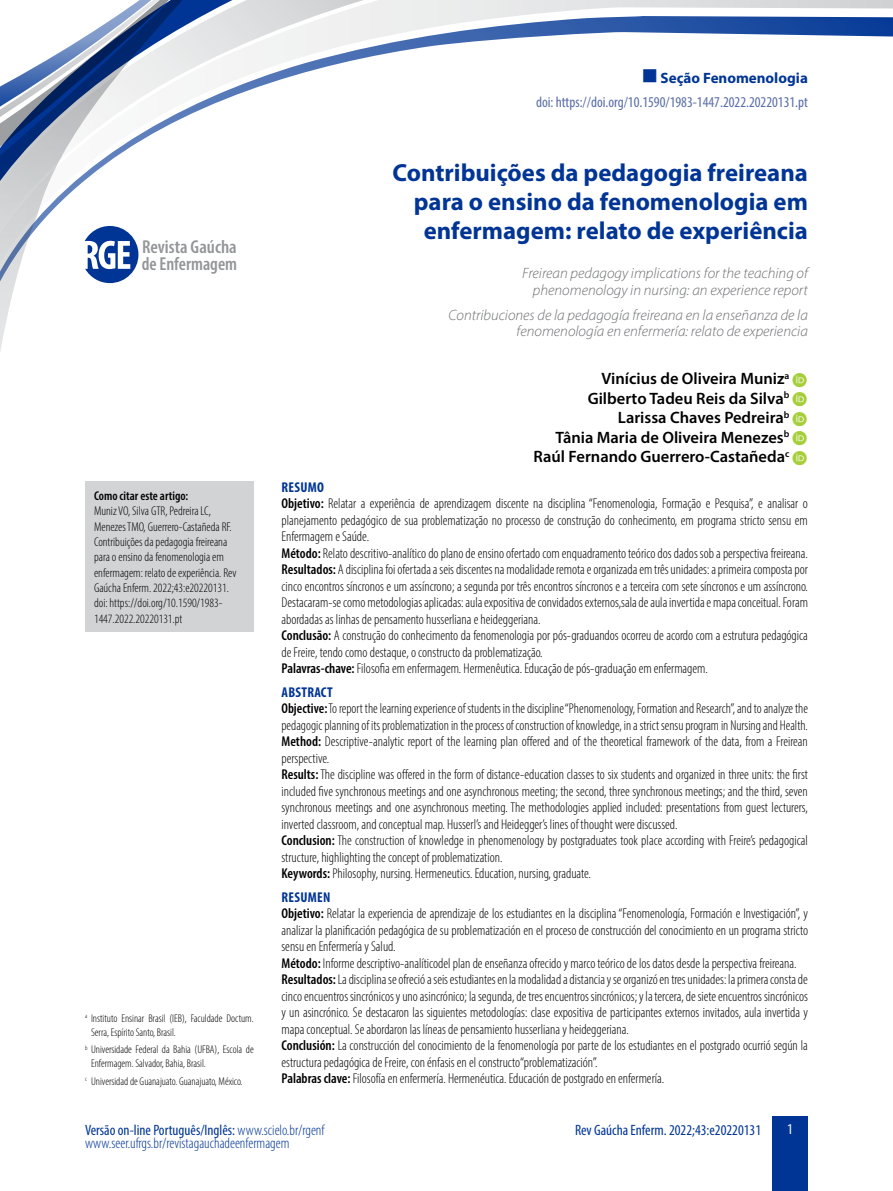
<style>
.page{position:relative;width:893px;height:1191px;background:#fff}
.page>*{position:absolute;margin:0;border:0;box-sizing:border-box;transform-origin:0 0}
.t1{font:700 24.75px/28.8px "Myriad Pro";color:#003595;text-align:right}
.t2{font:600 condensed 18.75px/16.6px "Myriad Pro";color:#939598}
.t3{font:600 16.5px/19.5px "Myriad Pro";color:#000;text-align:right}
.t4{font:italic 300 15px/16.5px "Myriad Pro";color:#6d6e71;text-align:right}
.t5{font:condensed 15px "Myriad Pro";color:#003595}
.t6{font:condensed 15px "Myriad Pro";color:#5a6da7}
.t7{font:300 condensed 15px "Myriad Pro";color:#003595}
.t8{font:700 15px "Myriad Pro";color:#003595}
.t9{font:condensed 15px "Myriad Pro";color:#fff}
.t10{font:300 condensed 14.25px/16.5px "Myriad Pro";color:#000}
.t11{font:300 condensed 12.75px/15.3px "Myriad Pro";color:#000}
.t12{font:600 condensed 12.75px "Myriad Pro";color:#000}
.t13{font:300 condensed 11.25px/13.5px "Myriad Pro";color:#000}
.s1{font-weight:700;color:#003595}
.s2{font-weight:600}
.s3{font-weight:300}
</style>
<div class="page">
<svg style="left:202px;top:0;width:691px;height:109px"></svg>
<svg style="left:0;top:0;width:202px;height:352px"></svg>
<div style="left:772px;top:1116px;width:36px;height:75px;background:#003595"></div>
<svg style="left:85px;top:226px;width:53px;height:57px"></svg>
<div style="left:85px;top:481px;width:169px;height:151px;background:#d1d3d4"></div>
<svg style="left:643px;top:69px;width:13px;height:14px"></svg>
<p class="t8" style="left:661px;top:68px;width:149px">Seção Fenomenologia</p>
<h2 class="t2" style="left:142px;top:238px;width:97px">Revista Gaúcha de Enfermagem</h2>
<p class="t12" style="left:94px;top:488px;width:96px">Como citar este artigo:</p>
<p class="t11" style="left:94px;top:503px;width:144px">Muniz VO, Silva GTR, Pedreira LC, Menezes TMO, Guerrero-Castañeda RF.<br>Contribuições da pedagogia freireana para o ensino da fenomenologia em enfermagem: relato de experiência. Rev Gaúcha Enferm. 2022;43:e20220131. doi: https://doi.org/10.1590/1983- 1447.2022.20220131.pt</p>
<p class="t13" style="left:91px;top:1011px;width:164px;text-indent:-6px"><sup>a</sup> Instituto Ensinar Brasil (IEB), Faculdade Doctum.<br>Serra, Espírito Santo, Brasil.</p>
<p class="t13" style="left:91px;top:1042px;width:164px;text-indent:-6px"><sup>b</sup> Universidade Federal da Bahia (UFBA), Escola de<br>Enfermagem. Salvador, Bahia, Brasil.</p>
<p class="t13" style="left:85px;top:1074px;width:159px"><sup>c</sup> Universidad de Guanajuato. Guanajuato, México.</p>
<p class="t6" style="left:536px;top:93px;width:273px">doi: https://doi.org/10.1590/1983-1447.2022.20220131.pt</p>
<h1 class="t1" style="left:393px;top:157px;width:417px">Contribuições da pedagogia freireana para o ensino da fenomenologia em enfermagem: relato de experiência</h1>
<p class="t4" style="left:522px;top:265px;width:287px">Freirean pedagogy implications for the teaching of phenomenology in nursing: an experience report</p>
<p class="t4" style="left:449px;top:306px;width:361px">Contribuciones de la pedagogía freireana en la enseñanza de la fenomenología en enfermería: relato de experiencia</p>
<p class="t3" style="left:534px;top:368px;width:257px">Vinícius de Oliveira Muniz<sup>a<br></sup>Gilberto Tadeu Reis da Silva<sup>b<br></sup>Larissa Chaves Pedreira<sup>b<br></sup>Tânia Maria de Oliveira Menezes<sup>b<br></sup>Raúl Fernando Guerrero-Castañeda<sup>c</sup></p>
<p class="t10" style="left:281px;top:478px;width:528px"><span class="s1">RESUMO<br></span><span class="s2">Objetivo:</span> Relatar a experiência de aprendizagem discente na disciplina “Fenomenologia, Formação e Pesquisa”, e analisar o planejamento pedagógico de sua problematização no processo de construção do conhecimento, em programa stricto sensu em Enfermagem e Saúde.<br><span class="s2">Método:</span> Relato descritivo-analítico do plano de ensino ofertado com enquadramento teórico dos dados sob a perspectiva freireana.<br><span class="s2">Resultados:</span> A disciplina foi ofertada a seis discentes na modalidade remota e organizada em três unidades: a primeira composta por cinco encontros síncronos e um assíncrono; a segunda por três encontros síncronos e a terceira com sete síncronos e um assíncrono.<br>Destacaram-se como metodologias aplicadas: aula expositiva de convidados externos,sala de aula invertida e mapa conceitual. Foram abordadas as linhas de pensamento husserliana e heideggeriana.<br><span class="s2">Conclusão:</span> A construção do conhecimento da fenomenologia por pós-graduandos ocorreu de acordo com a estrutura pedagógica de Freire, tendo como destaque, o constructo da problematização.<br><span class="s2">Palavras-chave:</span> Filosofia em enfermagem. Hermenêutica. Educação de pós-graduação em enfermagem.</p>
<p class="t10" style="left:281px;top:683px;width:528px"><span class="s1">ABSTRACT<br></span><span class="s2">Objective:</span> To report the learning experience of students in the discipline “Phenomenology, Formation and Research”, and to analyze the pedagogic planning of its problematization in the process of construction of knowledge, in a strict sensu program in Nursing and Health.<br><span class="s2">Method:</span> Descriptive-analytic report of the learning plan offered and of the theoretical framework of the data, from a Freirean perspective.<br><span class="s2">Results:</span> The discipline was offered in the form of distance-education classes to six students and organized in three units: the first included five synchronous meetings and one asynchronous meeting; the second, three synchronous meetings; and the third, seven synchronous meetings and one asynchronous meeting. The methodologies applied included: presentations from guest lecturers, inverted classroom, and conceptual map. Husserl’s and Heidegger’s lines of thought were discussed.<br><span class="s2">Conclusion:</span> The construction of knowledge in phenomenology by postgraduates took place according with Freire’s pedagogical structure, highlighting the concept of problematization.<br><span class="s2">Keywords:</span> Philosophy, nursing. Hermeneutics. Education, nursing, graduate.</p>
<p class="t10" style="left:281px;top:888px;width:528px"><span class="s1">RESUMEN<br></span><span class="s2">Objetivo:</span> Relatar la experiencia de aprendizaje de los estudiantes en la disciplina “Fenomenología, Formación e Investigación”, y analizar la planificación pedagógica de su problematización en el proceso de construcción del conocimiento en un programa stricto sensu en Enfermería y Salud.<br><span class="s2">Método:</span> Informe descriptivo-analíticodel plan de enseñanza ofrecido y marco teórico de los datos desde la perspectiva freireana.<br><span class="s2">Resultados:</span> La disciplina se ofreció a seis estudiantes en la modalidad a distancia y se organizó en tres unidades: la primera consta de cinco encuentros sincrónicos y uno asincrónico; la segunda, de tres encuentros sincrónicos; y la tercera, de siete encuentros sincrónicos y un asincrónico. Se destacaron las siguientes metodologías: clase expositiva de participantes externos invitados, aula invertida y mapa conceptual. Se abordaron las líneas de pensamiento husserliana y heideggeriana.<br><span class="s2">Conclusión:</span> La construcción del conocimiento de la fenomenología por parte de los estudiantes en el postgrado ocurrió según la estructura pedagógica de Freire, con énfasis en el constructo“problematización”.<br><span class="s2">Palabras clave:</span> Filosofía en enfermería. Hermenéutica. Educación de postgrado en enfermería.</p>
<p class="t5" style="left:85px;top:1121px;width:241px">Versão on-line Português/Inglês: <span class="s3">www.scielo.br/rgenf</span></p>
<p class="t7" style="left:85px;top:1134px;width:206px">www.seer.ufrgs.br/revistagauchadeenfermagem</p>
<p class="t5" style="left:575px;top:1121px;width:188px">Rev Gaúcha Enferm. 2022;43:e20220131</p>
<p class="t9" style="left:787px;top:1120px;width:7px">1</p>
</div>
